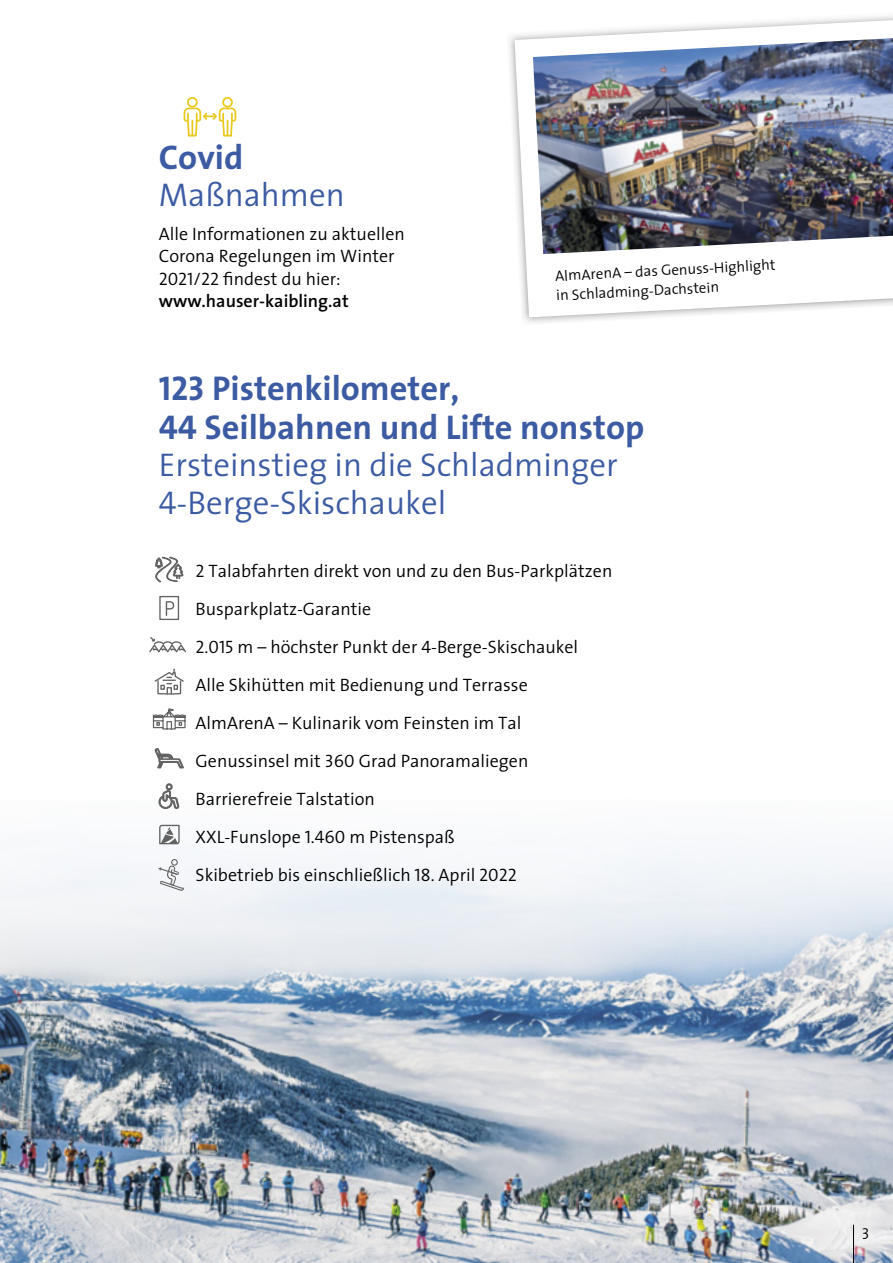
<style>
.page{position:relative;width:893px;height:1263px;background:#fff}
.page>*{position:absolute;margin:0;border:0;box-sizing:border-box;transform-origin:0 0}
.t1{font:700 34.5px/39px "The Sans";color:#3c5ba3}
.t2{font:300 33px/37.5px "The Sans";color:#3c5ba3}
.t3{font:300 18px/38px "The Sans";color:#000}
.t4{font:300 15px/19.5px "The Sans";color:#000}
.s1{font-family:"The Sans Semi Light Caps";font-weight:400}
.s2{font-weight:600}
.s3{font-family:"The Sans Bold Caps";font-weight:400}
</style>
<div class="page">
<img style="left:509px;top:16px;width:384px;height:307px">
<svg style="left:514px;top:20px;width:379px;height:297px"></svg>
<img style="left:0;top:994px;width:893px;height:269px">
<img style="left:0;top:799px;width:313px;height:195px">
<img style="left:313px;top:858px;width:316px;height:136px">
<img style="left:629px;top:846px;width:264px;height:148px">
<svg style="left:155px;top:556px;width:28px;height:26px"></svg>
<svg style="left:159px;top:783px;width:20px;height:26px"></svg>
<svg style="left:154px;top:669px;width:30px;height:26px"></svg>
<svg style="left:155px;top:748px;width:29px;height:21px"></svg>
<div style="left:159px;top:596px;width:20px;height:24px;border:1px solid #636363"></div>
<svg style="left:166px;top:601px;width:8px;height:15px"></svg>
<svg style="left:152px;top:708px;width:34px;height:22px"></svg>
<svg style="left:149px;top:637px;width:37px;height:16px"></svg>
<svg style="left:158px;top:859px;width:26px;height:32px"></svg>
<svg style="left:158px;top:824px;width:22px;height:21px"></svg>
<svg style="left:533px;top:26px;width:360px;height:12px"></svg>
<img style="left:533px;top:38px;width:360px;height:216px">
<hr style="left:853px;top:1225px;width:1px;height:38px;background:#000">
<svg style="left:184px;top:97px;width:52px;height:40px"></svg>
<h1 class="t1" style="left:159px;top:137px;width:86px">Covid</h1>
<h2 class="t2" style="left:159px;top:175px;width:188px">Maßnahmen</h2>
<p class="t3" style="left:159px;top:222px;width:248px;line-height:22.5px">Alle Informationen zu aktuellen<br>Corona Regelungen im Winter<br><span class="s1">2021/22</span> findest du hier: <span class="s2">www.hauser-kaibling.at</span></p>
<p class="t4" style="left:555px;top:266px;width:222px;rotate:-3deg">AlmArenA – das Genuss-H ighlight in Schladming-D achstein</p>
<h1 class="t1" style="left:159px;top:368px;width:487px"><span class="s3">123</span> Pistenkilometer,<br><span class="s3">44</span> Seilbahnen und Lifte nonstop</h1>
<h2 class="t2" style="left:159px;top:445px;width:460px">Ersteinstieg in die Schladminger<br><span class="s1">4</span>-Berge-Skischaukel</h2>
<p class="t3" style="left:196px;top:551px;width:418px"><span class="s1">2</span> Talabfahrten direkt von und zu den Bus-Parkplätzen Busparkplatz-Garantie<br><span class="s1">2.015</span> m – höchster Punkt der <span class="s1">4</span>-Berge-Skischaukel<br>Alle Skihütten mit Bedienung und Terrasse<br>AlmArenA – Kulinarik vom Feinsten im Tal Genussinsel mit <span class="s1">360</span> Grad Panoramaliegen Barrierefreie Talstation<br>XXL-Funslope <span class="s1">1.460</span> m Pistenspaß<br>Skibetrieb bis einschließlich <span class="s1">18</span>. April <span class="s1">2022</span></p>
<p class="t4" style="left:862px;top:1220px;width:8px">3</p>
</div>
